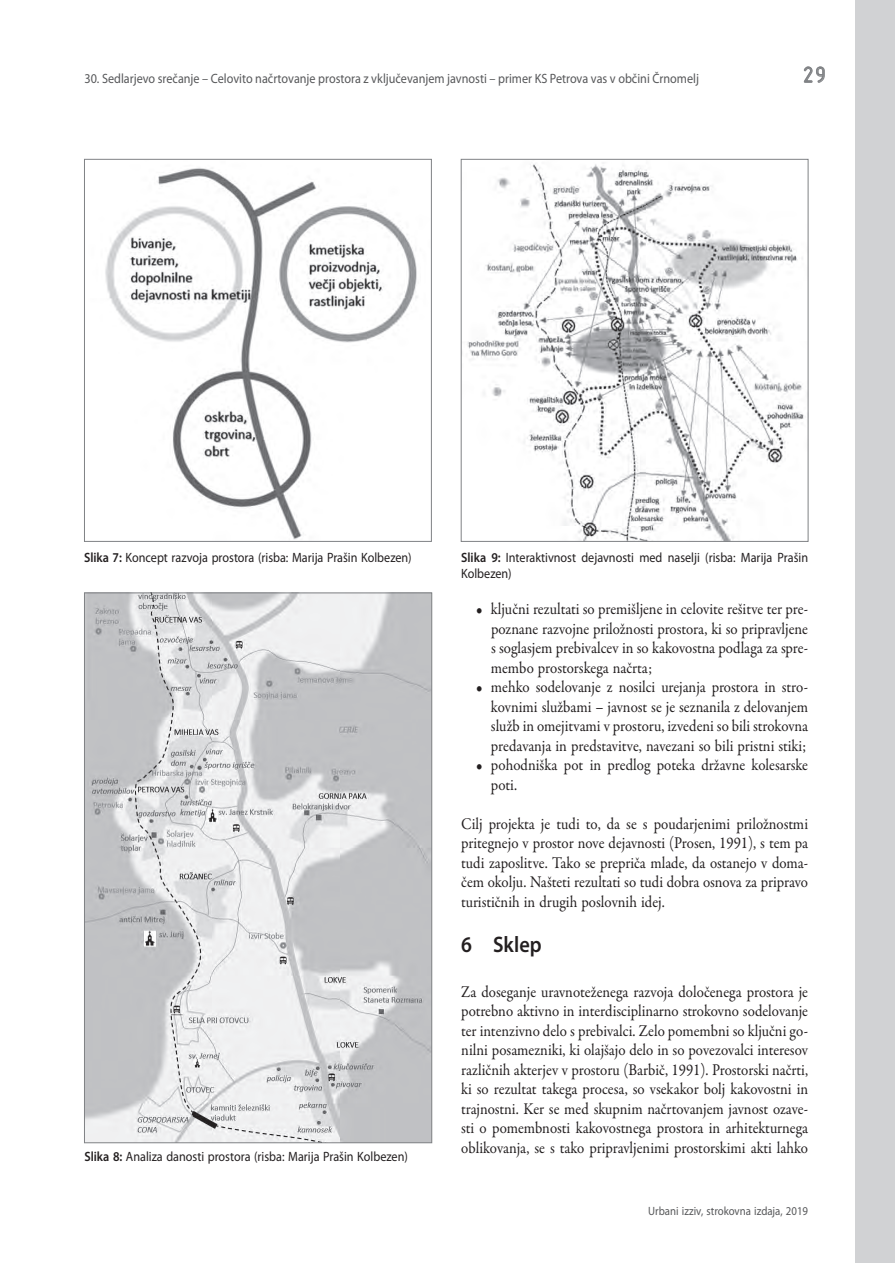
<style>
.page{position:relative;width:895px;height:1263px;background:#fff}
.page>*{position:absolute;margin:0;border:0;box-sizing:border-box;transform-origin:0 0}
.t1{font:24px "ISOCTEUR";color:#808285}
.t2{font:600 22.5px "Myriad Pro";color:#231f20;scale:.9 1}
.t3{font:16.5px/19.5px "Garamond Premr Pro";color:#231f20;text-align:justify;scale:.9 1}
.t4{font:13.5px/16.5px "Myriad Pro";color:#231f20;scale:.9 1}
.t5{font:13.5px "Myriad Pro";color:#57585a;scale:.9 1}
.t6{font:12px "Myriad Pro";color:#57585a;scale:.9 1}
.s1{font-weight:600}
</style>
<div class="page">
<svg style="left:803px;top:66px;width:21px;height:17px"></svg>
<div style="left:854px;top:0;width:40px;height:1263px;background:#d1d2d4"></div>
<img style="left:105px;top:168px;width:313px;height:372px">
<div style="left:84px;top:159px;width:347px;height:383px;border:1px solid #808285"></div>
<img style="left:86px;top:594px;width:344px;height:547px">
<img style="left:467px;top:162px;width:337px;height:378px">
<div style="left:460px;top:159px;width:348px;height:383px;border:1px solid #808285"></div>
<p class="t5" style="left:84px;top:72px;width:684px">30. Sedlarjevo srečanje – Celovito načrtovanje prostora z vključevanjem javnosti – primer KS Petrova vas v občini Črnomelj</p>
<h1 class="t1" style="left:799px;top:59px;width:31px">29</h1>
<p class="t4" style="left:84px;top:549px;width:365px"><span class="s1">Slika 7:</span> Koncept razvoja prostora (risba: Marija Prašin Kolbezen)</p>
<p class="t4" style="left:84px;top:1149px;width:360px"><span class="s1">Slika 8:</span> Analiza danosti prostora (risba: Marija Prašin Kolbezen)</p>
<p class="t4" style="left:461px;top:549px;width:387px"><span class="s1">Slika 9:</span> Interaktivnost dejavnosti med naselji (risba: Marija Prašin<br>Kolbezen)</p>
<p class="t3" style="left:490px;top:600px;width:353px;text-indent:-15px">• ključni rezultati so premišljene in celovite rešitve ter pre&shy;poznane razvojne priložnosti prostora, ki so pripravljene s soglasjem prebivalcev in so kakovostna podlaga za spre&shy;membo prostorskega načrta;</p>
<p class="t3" style="left:490px;top:678px;width:353px;text-indent:-15px">• mehko sodelovanje z nosilci urejanja prostora in stro&shy;kovnimi službami – javnost se je seznanila z delovanjem služb in omejitvami v prostoru, izvedeni so bili strokovna predavanja in predstavitve, navezani so bili pristni stiki;</p>
<p class="t3" style="left:490px;top:756px;width:353px;text-indent:-15px">• pohodniška pot in predlog poteka državne kolesarske poti.</p>
<p class="t3" style="left:461px;top:814px;width:387px">Cilj projekta je tudi to, da se s poudarjenimi priložnostmi pritegnejo v prostor nove dejavnosti (Prosen, 1991), s tem pa tudi zaposlitve. Tako se prepriča mlade, da ostanejo v doma&shy;čem okolju. Našteti rezultati so tudi dobra osnova za pripravo turističnih in drugih poslovnih idej.</p>
<h2 class="t2" style="left:461px;top:930px;width:91px">6 Sklep</h2>
<p class="t3" style="left:461px;top:982px;width:387px">Za doseganje uravnoteženega razvoja določenega prostora je potrebno aktivno in interdisciplinarno strokovno sodelovanje ter intenzivno delo s prebivalci. Zelo pomembni so ključni go&shy;nilni posamezniki, ki olajšajo delo in so povezovalci interesov različnih akterjev v prostoru (Barbič, 1991). Prostorski načrti, ki so rezultat takega procesa, so vsekakor bolj kakovostni in trajnostni. Ker se med skupnim načrtovanjem javnost ozave&shy;sti o pomembnosti kakovostnega prostora in arhitekturnega oblikovanja, se s tako pripravljenimi prostorskimi akti lahko</p>
<p class="t6" style="left:648px;top:1204px;width:179px">Urbani izziv, strokovna izdaja, 2019</p>
</div>
